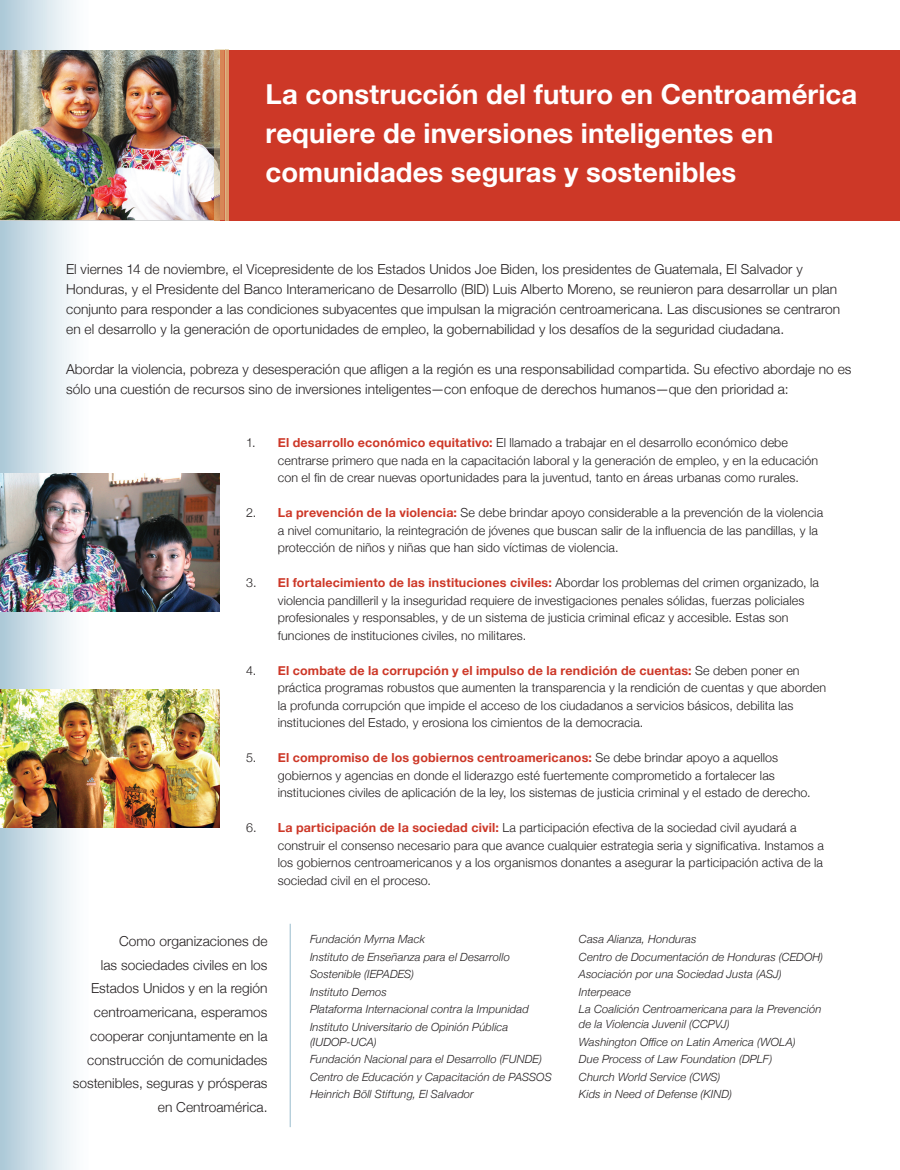
<style>
.page{position:relative;width:900px;height:1170px;background:#fff}
.page>*{position:absolute;margin:0;border:0;box-sizing:border-box;transform-origin:0 0}
.t1{font:700 27.5px/38.8px "Helvetica Neue";letter-spacing:.005em;color:#fff}
.t2{font:300 13.75px/23.8px "Helvetica Neue";letter-spacing:.005em;color:#231f20}
.t3{font:300 12.5px/17.5px "Helvetica Neue";letter-spacing:.01em;color:#231f20}
.t4{font:italic 300 11.25px/17.5px "Helvetica Neue";letter-spacing:.01em;color:#231f20}
.s1{font-weight:700;color:#cd3727}
</style>
<div class="page">
<div style="left:0;top:0;width:92px;height:1170px;background:linear-gradient(to right,#afcbd9,#fff)"></div>
<img style="left:0;top:50px;width:215px;height:170px">
<div style="left:220px;top:50px;width:680px;height:170px;background:#cd3827"></div>
<svg style="left:215px;top:49px;width:14px;height:171px;background:#cd966d"></svg>
<hr style="left:225px;top:50px;width:1px;height:170px;background:#ddb583">
<img style="left:0;top:474px;width:220px;height:138px">
<img style="left:0;top:689px;width:220px;height:139px">
<hr style="left:290px;top:924px;width:1px;height:203px;background:#adc9d7">
<h1 class="t1" style="left:265px;top:76px;width:593px">La construcción del futuro en Centroamérica requiere de inversiones inteligentes en comunidades seguras y sostenibles</h1>
<p class="t2" style="left:66px;top:258px;width:776px;line-height:20px">El viernes 14 de noviembre, el Vicepresidente de los Estados Unidos Joe Biden, los presidentes de Guatemala, El Salvador y Honduras, y el Presidente del Banco Interamericano de Desarrollo (BID) Luis Alberto Moreno, se reunieron para desarrollar un plan conjunto para responder a las condiciones subyacentes que impulsan la migración centroamericana. Las discusiones se centraron en el desarrollo y la generación de oportunidades de empleo, la gobernabilidad y los desafíos de la seguridad ciudadana.</p>
<p class="t2" style="left:66px;top:358px;width:787px;line-height:20px">Abordar la violencia, pobreza y desesperación que afligen a la región es una responsabilidad compartida. Su efectivo abordaje no es sólo una cuestión de recursos sino de inversiones inteligentes—con enfoque de derechos humanos—que den prioridad a:</p>
<p class="t3" style="left:278px;top:434px;width:542px;text-indent:-31px">1. <span class="s1">El desarrollo económico equitativo:</span> El llamado a trabajar en el desarrollo económico debe centrarse primero que nada en la capacitación laboral y la generación de empleo, y en la educación con el fin de crear nuevas oportunidades para la juventud, tanto en áreas urbanas como rurales.</p>
<p class="t3" style="left:278px;top:504px;width:547px;text-indent:-31px">2. <span class="s1">La prevención de la violencia:</span> Se debe brindar apoyo considerable a la prevención de la violencia a nivel comunitario, la reintegración de jóvenes que buscan salir de la influencia de las pandillas, y la protección de niños y niñas que han sido víctimas de violencia.</p>
<p class="t3" style="left:278px;top:574px;width:543px;text-indent:-31px">3. <span class="s1">El fortalecimiento de las instituciones civiles:</span> Abordar los problemas del crimen organizado, la violencia pandilleril y la inseguridad requiere de investigaciones penales sólidas, fuerzas policiales profesionales y responsables, y de un sistema de justicia criminal eficaz y accesible. Estas son funciones de instituciones civiles, no militares.</p>
<p class="t3" style="left:278px;top:661px;width:550px;text-indent:-31px">4. <span class="s1">El combate de la corrupción y el impulso de la rendición de cuentas:</span> Se deben poner en práctica programas robustos que aumenten la transparencia y la rendición de cuentas y que aborden la profunda corrupción que impide el acceso de los ciudadanos a servicios básicos, debilita las instituciones del Estado, y erosiona los cimientos de la democracia.</p>
<p class="t3" style="left:278px;top:749px;width:534px;text-indent:-31px">5. <span class="s1">El compromiso de los gobiernos centroamericanos:</span> Se debe brindar apoyo a aquellos gobiernos y agencias en donde el liderazgo esté fuertemente comprometido a fortalecer las instituciones civiles de aplicación de la ley, los sistemas de justicia criminal y el estado de derecho.</p>
<p class="t3" style="left:278px;top:819px;width:548px;text-indent:-31px">6. <span class="s1">La participación de la sociedad civil:</span> La participación efectiva de la sociedad civil ayudará a construir el consenso necesario para que avance cualquier estrategia seria y significativa. Instamos a los gobiernos centroamericanos y a los organismos donantes a asegurar la participación activa de la sociedad civil en el proceso.</p>
<p class="t2" style="left:73px;top:928px;width:196px;text-align:right">Como organizaciones de<br>las sociedades civiles en los<br>Estados Unidos y en la región centroamericana, esperamos cooperar conjuntamente en la construcción de comunidades sostenibles, seguras y prósperas en Centroamérica.</p>
<p class="t4" style="left:310px;top:930px;width:220px">Fundación Myrna Mack<br>Instituto de Enseñanza para el Desarrollo<br>Sostenible (IEPADES)<br>Instituto Demos<br>Plataforma Internacional contra la Impunidad<br>Instituto Universitario de Opinión Pública</p>
<p class="t4" style="left:310px;top:1032px;width:243px">(IUDOP-UCA)<br>Fundación Nacional para el Desarrollo (FUNDE)<br>Centro de Educación y Capacitación de PASSOS Heinrich Böll Stiftung, El Salvador</p>
<p class="t4" style="left:579px;top:930px;width:246px">Casa Alianza, Honduras<br>Centro de Documentación de Honduras (CEDOH)<br>Asociación por una Sociedad Justa (ASJ)<br>Interpeace<br>La Coalición Centroamericana para la Prevención</p>
<p class="t4" style="left:579px;top:1015px;width:218px">de la Violencia Juvenil (CCPVJ)<br>Washington Office on Latin America (WOLA)<br>Due Process of Law Foundation (DPLF)<br>Church World Service (CWS)<br>Kids in Need of Defense (KIND)</p>
</div>
